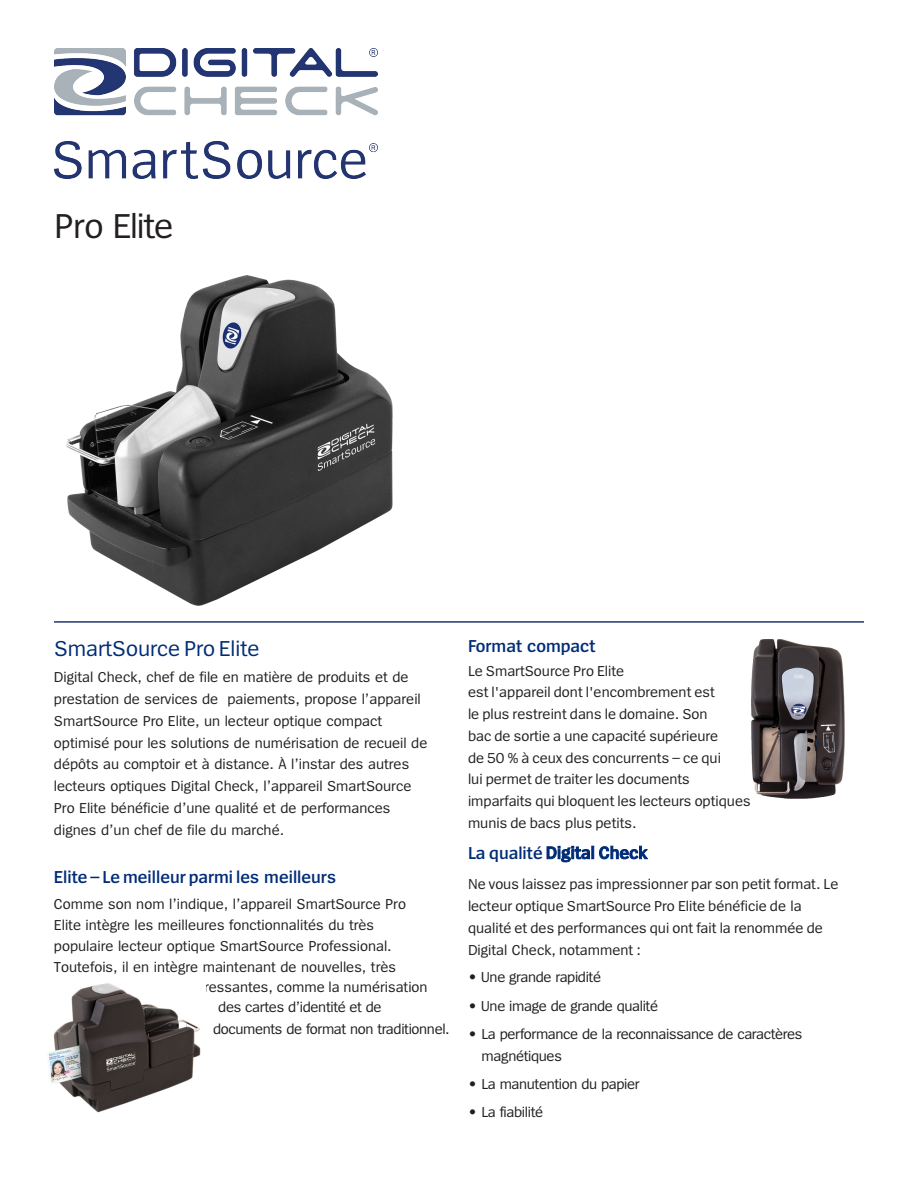
<style>
.page{position:relative;width:918px;height:1188px;background:#fff}
.page>*{position:absolute;margin:0;border:0;box-sizing:border-box;transform-origin:0 0}
.t1{font:36px "Spiegel";letter-spacing:-.03em;color:#231f20}
.t2{font:22.5px "Spiegel";color:#002c77}
.t3{font:600 18px "Spiegel";color:#002c77}
.t4{font:15px/21.8px "Spiegel";color:#231f20}
.t5{font:15px/21.8px "Spiegel";letter-spacing:-.025em;color:#231f20}
</style>
<div class="page">
<img style="left:751px;top:640px;width:94px;height:158px">
<img style="left:48px;top:983px;width:153px;height:130px">
<img style="left:66px;top:276px;width:326px;height:330px">
<img style="left:54px;top:49px;width:323px;height:129px">
<hr style="left:54px;top:621px;width:810px;height:2px;background:#233471">
<h1 class="t1" style="left:54px;top:208px;width:121px">Pro Elite</h1>
<h2 class="t2" style="left:54px;top:641px;width:207px">SmartSource Pro Elite</h2>
<p class="t4" style="left:54px;top:667px;width:375px">Digital Check, chef de file en matière de produits et de prestation de services de paiements, propose l’appareil SmartSource Pro Elite, un lecteur optique compact optimisé pour les solutions de numérisation de recueil de dépôts au comptoir et à distance. À l’instar des autres lecteurs optiques Digital Check, l’appareil SmartSource Pro Elite bénéficie d’une qualité et de performances dignes d’un chef de file du marché.</p>
<p class="t3" style="left:54px;top:870px;width:284px">Elite – Le meilleur parmi les meilleurs</p>
<p class="t4" style="left:54px;top:894px;width:354px;line-height:21.1px">Comme son nom l’indique, l’appareil SmartSource Pro Elite intègre les meilleures fonctionnalités du très populaire lecteur optique SmartSource Professional.<br>Toutefois, il en intègre maintenant de nouvelles, très</p>
<p class="t4" style="left:180px;top:977px;width:249px">intéressantes, comme la numérisation</p>
<p class="t5" style="left:218px;top:998px;width:165px">des cartes d’identité et de</p>
<p class="t5" style="left:213px;top:1019px;width:238px">documents de format non traditionnel.</p>
<p class="t3" style="left:468px;top:640px;width:129px">Format compact</p>
<p class="t4" style="left:468px;top:661px;width:284px">Le SmartSource Pro Elite<br>est l'appareil dont l'encombrement est<br>le plus restreint dans le domaine. Son<br>bac de sortie a une capacité supérieure<br>de 50 % à ceux des concurrents – ce qui<br>lui permet de traiter les documents imparfaits qui bloquent les lecteurs optiques munis de bacs plus petits.</p>
<p class="t3" style="left:468px;top:846px;width:181px">La qualité Digital Check</p>
<p class="t4" style="left:468px;top:875px;width:372px">Ne vous laissez pas impressionner par son petit format. Le lecteur optique SmartSource Pro Elite bénéficie de la qualité et des performances qui ont fait la renommée de Digital Check, notamment :</p>
<p class="t5" style="left:468px;top:968px;width:135px">• Une grande rapidité</p>
<p class="t5" style="left:468px;top:996px;width:192px">• Une image de grande qualité</p>
<p class="t5" style="left:482px;top:1024px;width:323px;text-indent:-14px">• La performance de la reconnaissance de caractères magnétiques</p>
<p class="t5" style="left:468px;top:1074px;width:173px">• La manutention du papier</p>
<p class="t5" style="left:468px;top:1102px;width:77px">• La fiabilité</p>
</div>
